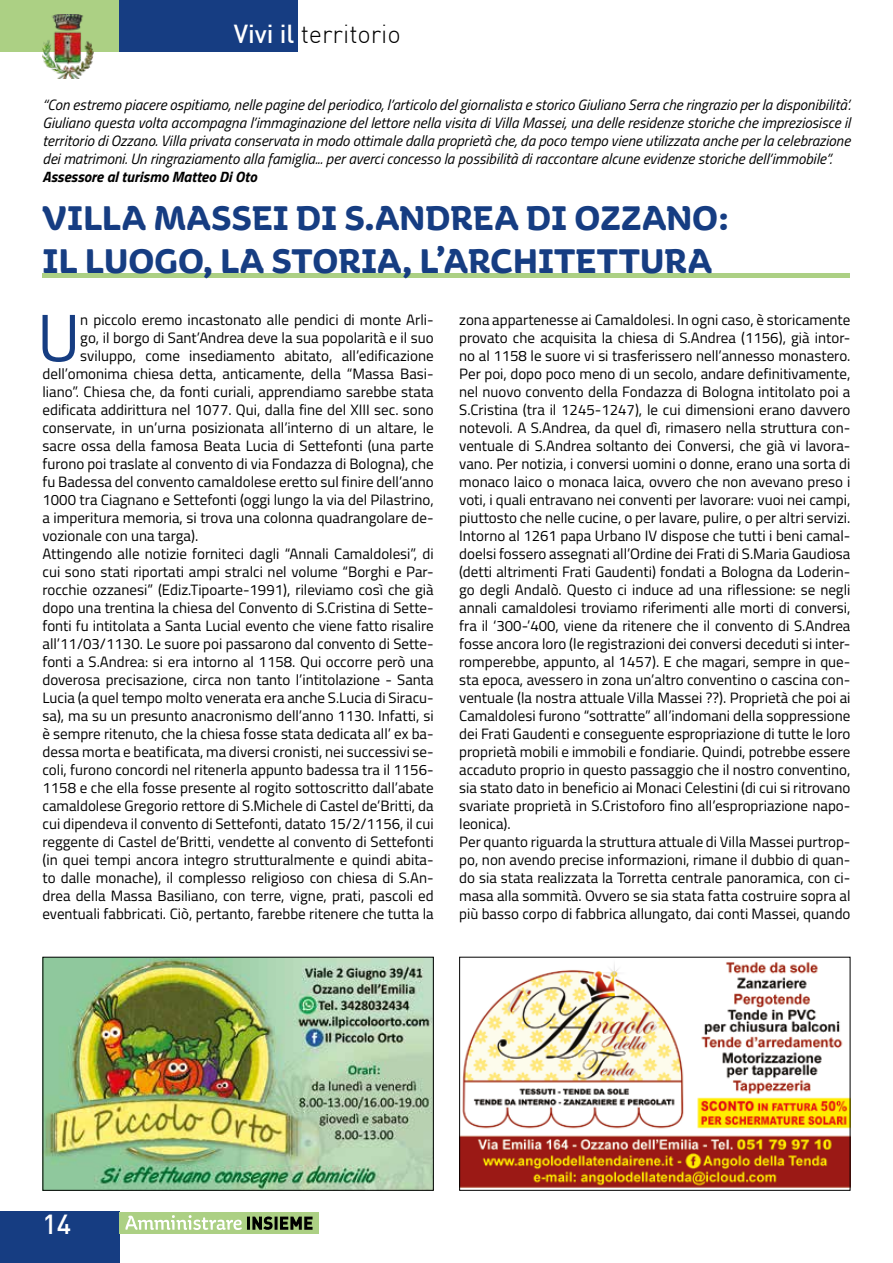
<style>
.page{position:relative;width:893px;height:1263px;background:#fff}
.page>*{position:absolute;margin:0;border:0;box-sizing:border-box;transform-origin:0 0}
.t1{font:67.05px "Titillium Web";color:#163d82}
.t2{font:700 36px/43.2px "Aniuk";letter-spacing:.005em;color:#163d82}
.t3{font:500 27px "DIN";color:#fff}
.t4{font:300 25.5px "DIN";color:#000}
.t5{font:15px/18px "Titillium Web";color:#000}
.t6{font:italic 15px/18px "Titillium Web";color:#000;text-align:justify}
.t7{font:italic 700 15px "Titillium Web";color:#000}
.s1{font-weight:500;color:#fff}
</style>
<div class="page">
<div style="left:0;top:0;width:119px;height:51px;background:#acd084"></div>
<div style="left:119px;top:0;width:179px;height:51px;background:#163d82"></div>
<img style="left:43px;top:15px;width:51px;height:64px">
<div style="left:0;top:1212px;width:119px;height:51px;background:#163d82"></div>
<div style="left:119px;top:1212px;width:200px;height:21px;background:#acd084"></div>
<svg style="left:125px;top:1215px;width:188px;height:15px"></svg>
<hr style="left:43px;top:273px;width:807px;height:4px;background:#acd084">
<img style="left:461px;top:962px;width:387px;height:226px">
<div style="left:459px;top:957px;width:391px;height:234px;border:1px solid #000"></div>
<img style="left:45px;top:959px;width:387px;height:230px">
<div style="left:43px;top:957px;width:391px;height:234px;border:1px solid #000"></div>
<h3 class="t4" style="left:234px;top:18px;width:168px"><span class="s1">Vivi il</span> territorio</h3>
<p class="t6" style="left:43px;top:95px;width:809px">“Con estremo piacere ospitiamo, nelle pagine del periodico, l’articolo del giornalista e storico Giuliano Serra che ringrazio per la disponibilità’.<br>Giuliano questa volta accompagna l’immaginazione del lettore nella visita di Villa Massei, una delle residenze storiche che impreziosisce il territorio di Ozzano. Villa privata conservata in modo ottimale dalla proprietà che, da poco tempo viene utilizzata anche per la celebrazione dei matrimoni. Un ringraziamento alla famiglia... per averci concesso la possibilità di raccontare alcune evidenze storiche dell’immobile”.</p>
<p class="t7" style="left:43px;top:165px;width:216px">Assessore al turismo Matteo Di Oto</p>
<h2 class="t2" style="left:43px;top:196px;width:688px">VILLA MASSEI DI S.ANDREA DI OZZANO:<br>IL LUOGO, LA STORIA, L’ARCHITETTURA</h2>
<h1 class="t1" style="left:37px;top:289px;width:45px">U</h1>
<p class="t5" style="left:80px;top:310px;width:355px">n piccolo eremo incastonato alle pendici di monte Arli-</p>
<p class="t5" style="left:80px;top:328px;width:355px">go, il borgo di Sant’Andrea deve la sua popolarità e il suo</p>
<p class="t5" style="left:80px;top:346px;width:355px">sviluppo, come insediamento abitato, all’edificazione</p>
<p class="t5" style="left:43px;top:364px;width:393px">dell’omonima chiesa detta, anticamente, della “Massa Basi-</p>
<p class="t5" style="left:43px;top:382px;width:393px">liano”. Chiesa che, da fonti curiali, apprendiamo sarebbe stata</p>
<p class="t5" style="left:43px;top:400px;width:393px">edificata addirittura nel 1077. Qui, dalla fine del XIII sec. sono</p>
<p class="t5" style="left:43px;top:418px;width:393px">conservate, in un’urna posizionata all’interno di un altare, le</p>
<p class="t5" style="left:43px;top:436px;width:393px">sacre ossa della famosa Beata Lucia di Settefonti (una parte</p>
<p class="t5" style="left:43px;top:454px;width:393px">furono poi traslate al convento di via Fondazza di Bologna), che</p>
<p class="t5" style="left:43px;top:472px;width:393px">fu Badessa del convento camaldolese eretto sul finire dell’anno</p>
<p class="t5" style="left:43px;top:490px;width:393px">1000 tra Ciagnano e Settefonti (oggi lungo la via del Pilastrino,</p>
<p class="t5" style="left:43px;top:508px;width:393px">a imperitura memoria, si trova una colonna quadrangolare de-</p>
<p class="t5" style="left:43px;top:526px;width:157px">vozionale con una targa).</p>
<p class="t5" style="left:43px;top:544px;width:393px">Attingendo alle notizie forniteci dagli “Annali Camaldolesi”, di</p>
<p class="t5" style="left:43px;top:562px;width:393px">cui sono stati riportati ampi stralci nel volume “Borghi e Par-</p>
<p class="t5" style="left:43px;top:580px;width:393px">rocchie ozzanesi” (Ediz.Tipoarte-1991), rileviamo così che già</p>
<p class="t5" style="left:43px;top:598px;width:393px">dopo una trentina la chiesa del Convento di S.Cristina di Sette-</p>
<p class="t5" style="left:43px;top:616px;width:393px">fonti fu intitolata a Santa Lucial evento che viene fatto risalire</p>
<p class="t5" style="left:43px;top:634px;width:393px">all’11/03/1130. Le suore poi passarono dal convento di Sette-</p>
<p class="t5" style="left:43px;top:652px;width:393px">fonti a S.Andrea: si era intorno al 1158. Qui occorre però una</p>
<p class="t5" style="left:43px;top:670px;width:393px">doverosa precisazione, circa non tanto l’intitolazione - Santa</p>
<p class="t5" style="left:43px;top:688px;width:393px">Lucia (a quel tempo molto venerata era anche S.Lucia di Siracu-</p>
<p class="t5" style="left:43px;top:706px;width:393px">sa), ma su un presunto anacronismo dell’anno 1130. Infatti, si</p>
<p class="t5" style="left:43px;top:724px;width:393px">è sempre ritenuto, che la chiesa fosse stata dedicata all’ ex ba-</p>
<p class="t5" style="left:43px;top:742px;width:393px">dessa morta e beatificata, ma diversi cronisti, nei successivi se-</p>
<p class="t5" style="left:43px;top:760px;width:393px">coli, furono concordi nel ritenerla appunto badessa tra il 1156-</p>
<p class="t5" style="left:43px;top:778px;width:393px">1158 e che ella fosse presente al rogito sottoscritto dall’abate</p>
<p class="t5" style="left:43px;top:796px;width:393px">camaldolese Gregorio rettore di S.Michele di Castel de’Britti, da</p>
<p class="t5" style="left:43px;top:814px;width:393px">cui dipendeva il convento di Settefonti, datato 15/2/1156, il cui</p>
<p class="t5" style="left:43px;top:832px;width:393px">reggente di Castel de’Britti, vendette al convento di Settefonti</p>
<p class="t5" style="left:43px;top:850px;width:393px">(in quei tempi ancora integro strutturalmente e quindi abita-</p>
<p class="t5" style="left:43px;top:868px;width:393px">to dalle monache), il complesso religioso con chiesa di S.An-</p>
<p class="t5" style="left:43px;top:886px;width:393px">drea della Massa Basiliano, con terre, vigne, prati, pascoli ed</p>
<p class="t5" style="left:43px;top:904px;width:393px">eventuali fabbricati. Ciò, pertanto, farebbe ritenere che tutta la</p>
<p class="t5" style="left:459px;top:310px;width:393px">zona appartenesse ai Camaldolesi. In ogni caso, è storicamente provato che acquisita la chiesa di S.Andrea (1156), già intor&shy;no al 1158 le suore vi si trasferissero nell’annesso monastero.<br>Per poi, dopo poco meno di un secolo, andare definitivamente, nel nuovo convento della Fondazza di Bologna intitolato poi a S.Cristina (tra il 1245-1247), le cui dimensioni erano davvero notevoli. A S.Andrea, da quel dì, rimasero nella struttura con&shy;ventuale di S.Andrea soltanto dei Conversi, che già vi lavora&shy;vano. Per notizia, i conversi uomini o donne, erano una sorta di monaco laico o monaca laica, ovvero che non avevano preso i voti, i quali entravano nei conventi per lavorare: vuoi nei campi, piuttosto che nelle cucine, o per lavare, pulire, o per altri servizi.<br>Intorno al 1261 papa Urbano IV dispose che tutti i beni camal&shy;doelsi fossero assegnati all’Ordine dei Frati di S.Maria Gaudiosa (detti altrimenti Frati Gaudenti) fondati a Bologna da Loderin&shy;go degli Andalò. Questo ci induce ad una riflessione: se negli annali camaldolesi troviamo riferimenti alle morti di conversi, fra il ‘300-’400, viene da ritenere che il convento di S.Andrea fosse ancora loro (le registrazioni dei conversi deceduti si inter&shy;romperebbe, appunto, al 1457). E che magari, sempre in que&shy;sta epoca, avessero in zona un’altro conventino o cascina con&shy;ventuale (la nostra attuale Villa Massei ??). Proprietà che poi ai Camaldolesi furono “sottratte” all’indomani della soppressione dei Frati Gaudenti e conseguente espropriazione di tutte le loro proprietà mobili e immobili e fondiarie. Quindi, potrebbe essere accaduto proprio in questo passaggio che il nostro conventino, sia stato dato in beneficio ai Monaci Celestini (di cui si ritrovano svariate proprietà in S.Cristoforo fino all’espropriazione napo&shy;leonica).<br>Per quanto riguarda la struttura attuale di Villa Massei purtrop&shy;po, non avendo precise informazioni, rimane il dubbio di quan&shy;do sia stata realizzata la Torretta centrale panoramica, con ci&shy;masa alla sommità. Ovvero se sia stata fatta costruire sopra al più basso corpo di fabbrica allungato, dai conti Massei, quando</p>
<h3 class="t3" style="left:43px;top:1207px;width:30px">14</h3>
</div>
